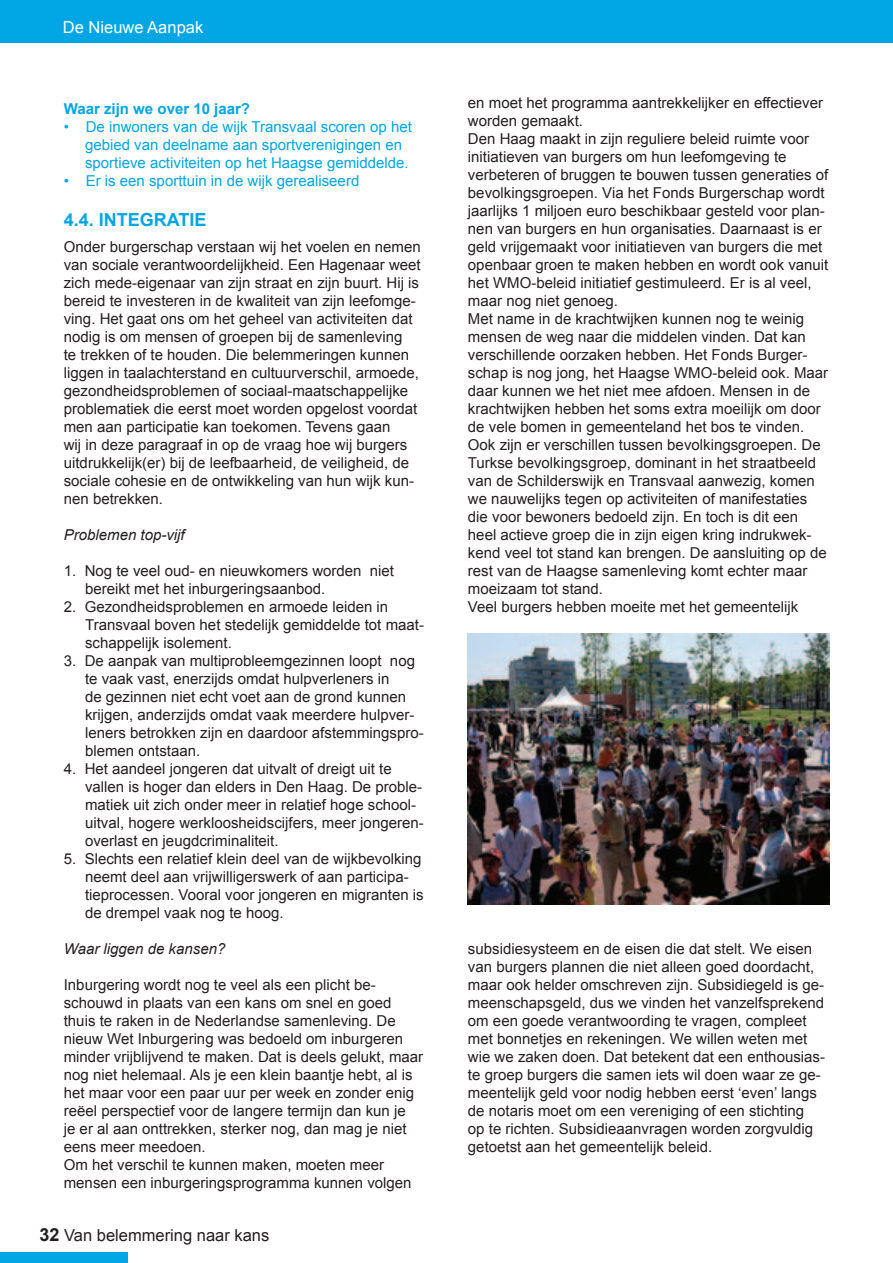
<style>
.page{position:relative;width:893px;height:1263px;background:#fff}
.page>*{position:absolute;margin:0;border:0;box-sizing:border-box;transform-origin:0 0}
.t1{font:700 18px "Arial";color:#00a6e4}
.t2{font:16.5px "Arial";color:#231f20}
.t3{font:16.5px "Arial";color:#fff}
.t4{font:15px/18px "Arial";color:#231f20}
.t5{font:15px "Arial";color:#00a6e4}
.t6{font:italic 15px "Arial";color:#231f20}
.t7{font:700 15px "Arial";color:#00a6e4}
.s1{font-weight:700;font-size:18px}
</style>
<div class="page">
<div style="left:0;top:0;width:892px;height:43px;background:#00a6e4"></div>
<div style="left:0;top:1252px;width:128px;height:11px;background:#00a6e4"></div>
<img style="left:468px;top:634px;width:361px;height:271px">
<p class="t3" style="left:63px;top:19px;width:142px">De Nieuwe Aanpak</p>
<p class="t7" style="left:64px;top:100px;width:188px">Waar zijn we over 10 jaar?</p>
<p class="t5" style="left:64px;top:118px;width:349px">ï De inwoners van de wijk Transvaal scoren op het</p>
<p class="t5" style="left:85px;top:136px;width:318px">gebied van deelname aan sportverenigingen en</p>
<p class="t5" style="left:85px;top:154px;width:325px">sportieve activiteiten op het Haagse gemiddelde.</p>
<p class="t5" style="left:64px;top:172px;width:297px">ï Er is een sporttuin in de wijk gerealiseerd</p>
<p class="t1" style="left:64px;top:209px;width:144px">4.4. INTEGRATIE</p>
<p class="t4" style="left:64px;top:238px;width:358px">Onder burgerschap verstaan wij het voelen en nemen van sociale verantwoordelijkheid. Een Hagenaar weet zich mede-eigenaar van zijn straat en zijn buurt. Hij is bereid te investeren in de kwaliteit van zijn leefomge&shy;ving. Het gaat ons om het geheel van activiteiten dat nodig is om mensen of groepen bij de samenleving<br>te trekken of te houden. Die belemmeringen kunnen liggen in taalachterstand en cultuurverschil, armoede, gezondheidsproblemen of sociaal-maatschappelijke problematiek die eerst moet worden opgelost voordat men aan participatie kan toekomen. Tevens gaan<br>wij in deze paragraaf in op de vraag hoe wij burgers uitdrukkelijk(er) bij de leefbaarheid, de veiligheid, de sociale cohesie en de ontwikkeling van hun wijk kun&shy;nen betrekken.</p>
<p class="t6" style="left:64px;top:526px;width:122px">Problemen top-vijf</p>
<p class="t4" style="left:85px;top:562px;width:310px;text-indent:-21px">1. Nog te veel oud- en nieuwkomers worden niet bereikt met het inburgeringsaanbod.</p>
<p class="t4" style="left:85px;top:598px;width:340px;text-indent:-21px">2. Gezondheidsproblemen en armoede leiden in<br>Transvaal boven het stedelijk gemiddelde tot maat&shy;schappelijk isolement.</p>
<p class="t4" style="left:85px;top:652px;width:340px;text-indent:-21px">3. De aanpak van multiprobleemgezinnen loopt nog te vaak vast, enerzijds omdat hulpverleners in<br>de gezinnen niet echt voet aan de grond kunnen krijgen, anderzijds omdat vaak meerdere hulpver&shy;leners betrokken zijn en daardoor afstemmingspro&shy;blemen ontstaan.</p>
<p class="t4" style="left:85px;top:760px;width:340px;text-indent:-21px">4. Het aandeel jongeren dat uitvalt of dreigt uit te vallen is hoger dan elders in Den Haag. De proble&shy;matiek uit zich onder meer in relatief hoge school&shy;uitval, hogere werkloosheidscijfers, meer jongeren&shy;overlast en jeugdcriminaliteit.</p>
<p class="t4" style="left:85px;top:850px;width:340px;text-indent:-21px">5. Slechts een relatief klein deel van de wijkbevolking neemt deel aan vrijwilligerswerk of aan participa&shy;tieprocessen. Vooral voor jongeren en migranten is de drempel vaak nog te hoog.</p>
<p class="t6" style="left:64px;top:940px;width:163px">Waar liggen de kansen?</p>
<p class="t4" style="left:64px;top:976px;width:361px">Inburgering wordt nog te veel als een plicht be&shy;schouwd in plaats van een kans om snel en goed thuis te raken in de Nederlandse samenleving. De nieuw Wet Inburgering was bedoeld om inburgeren minder vrijblijvend te maken. Dat is deels gelukt, maar nog niet helemaal. Als je een klein baantje hebt, al is het maar voor een paar uur per week en zonder enig reÎel perspectief voor de langere termijn dan kun je<br>je er al aan onttrekken, sterker nog, dan mag je niet eens meer meedoen.<br>Om het verschil te kunnen maken, moeten meer mensen een inburgeringsprogramma kunnen volgen</p>
<p class="t2" style="left:39px;top:1226px;width:231px"><span class="s1">32</span> Van belemmering naar kans</p>
<p class="t4" style="left:468px;top:94px;width:362px">en moet het programma aantrekkelijker en effectiever worden gemaakt.<br>Den Haag maakt in zijn reguliere beleid ruimte voor initiatieven van burgers om hun leefomgeving te verbeteren of bruggen te bouwen tussen generaties of bevolkingsgroepen. Via het Fonds Burgerschap wordt jaarlijks 1 miljoen euro beschikbaar gesteld voor plan&shy;nen van burgers en hun organisaties. Daarnaast is er geld vrijgemaakt voor initiatieven van burgers die met openbaar groen te maken hebben en wordt ook vanuit het WMO-beleid initiatief gestimuleerd. Er is al veel, maar nog niet genoeg.<br>Met name in de krachtwijken kunnen nog te weinig mensen de weg naar die middelen vinden. Dat kan verschillende oorzaken hebben. Het Fonds Burger&shy;schap is nog jong, het Haagse WMO-beleid ook. Maar daar kunnen we het niet mee afdoen. Mensen in de krachtwijken hebben het soms extra moeilijk om door de vele bomen in gemeenteland het bos te vinden.<br>Ook zijn er verschillen tussen bevolkingsgroepen. De Turkse bevolkingsgroep, dominant in het straatbeeld van de Schilderswijk en Transvaal aanwezig, komen we nauwelijks tegen op activiteiten of manifestaties die voor bewoners bedoeld zijn. En toch is dit een heel actieve groep die in zijn eigen kring indrukwek&shy;kend veel tot stand kan brengen. De aansluiting op de rest van de Haagse samenleving komt echter maar moeizaam tot stand.<br>Veel burgers hebben moeite met het gemeentelijk</p>
<p class="t4" style="left:468px;top:940px;width:358px">subsidiesysteem en de eisen die dat stelt. We eisen van burgers plannen die niet alleen goed doordacht, maar ook helder omschreven zijn. Subsidiegeld is ge&shy;meenschapsgeld, dus we vinden het vanzelfsprekend om een goede verantwoording te vragen, compleet met bonnetjes en rekeningen. We willen weten met wie we zaken doen. Dat betekent dat een enthousias&shy;te groep burgers die samen iets wil doen waar ze ge&shy;meentelijk geld voor nodig hebben eerst ëevení langs de notaris moet om een vereniging of een stichting<br>op te richten. Subsidieaanvragen worden zorgvuldig getoetst aan het gemeentelijk beleid.</p>
</div>
